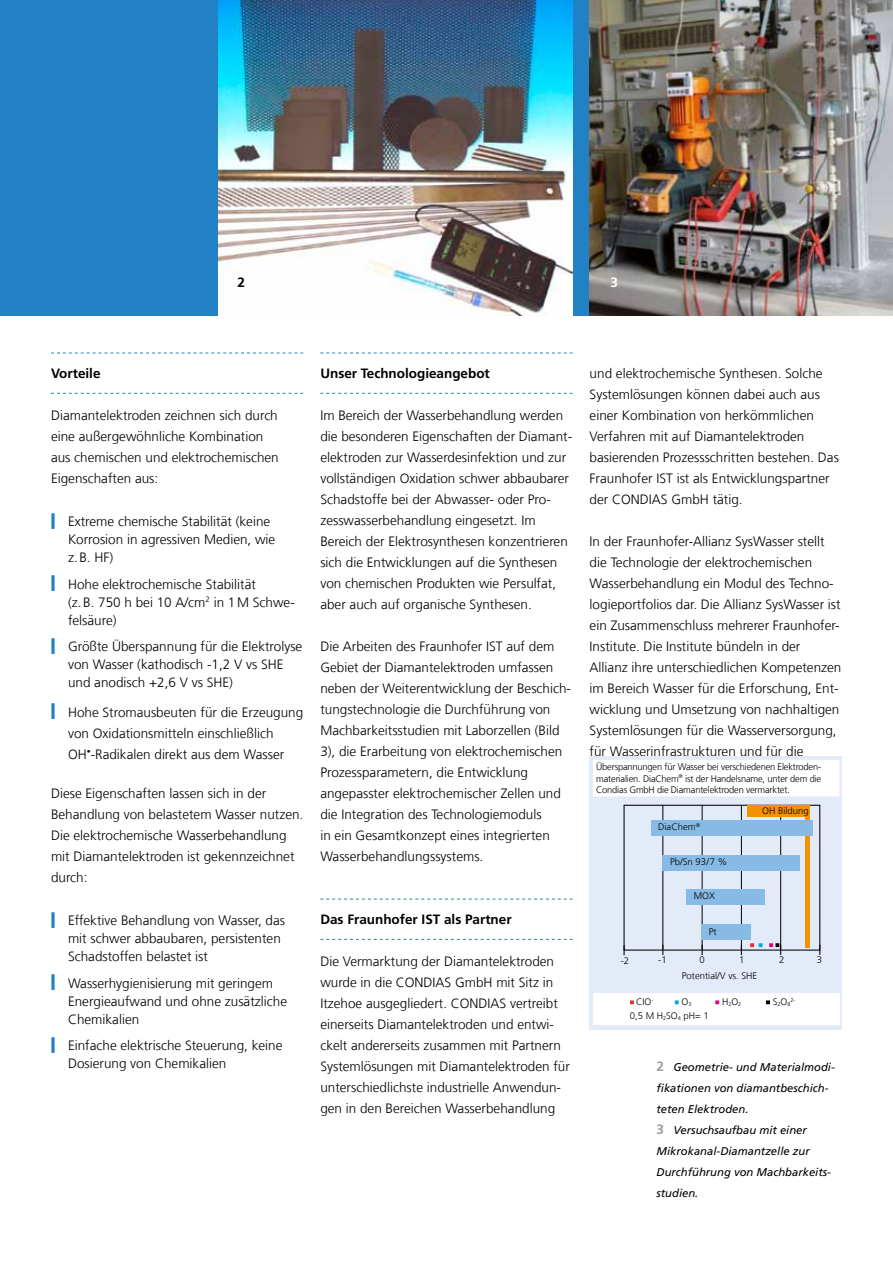
<style>
.page{position:relative;width:893px;height:1263px;background:#fff}
.page>*{position:absolute;margin:0;border:0;box-sizing:border-box;transform-origin:0 0}
.t1{font:300 13.5px/21px "Frutiger LT Com";color:#000}
.t2{font:700 13.5px "Frutiger LT Com";color:#000}
.t3{font:700 13.5px "Frutiger LT Com";color:#fff}
.t4{font:italic 11.25px/21px "Frutiger LT Com";color:#000}
.t5{font:300 9.6px "Frutiger LT Com";color:#000}
.t6{font:300 9.45px/11.4px "Frutiger LT Com";letter-spacing:-.02em;color:#000;text-align:justify}
.t7{font:300 9.45px "Frutiger LT Com";color:#000}
.t8{font:300 5.55px "Frutiger LT Com";color:#000}
.s1{font-weight:700;font-style:normal;font-size:13.5px;color:#9c9d9d}
</style>
<div class="page">
<div style="left:0;top:0;width:893px;height:315px;background:#2281c4"></div>
<img style="left:590px;top:0;width:303px;height:315px">
<svg style="left:51px;top:353px;width:252px;height:1px"></svg>
<svg style="left:51px;top:393px;width:252px;height:1px"></svg>
<div style="left:590px;top:756px;width:252px;height:273px;background:#e4ebf8"></div>
<div style="left:593px;top:993px;width:246px;height:31px;background:#fff"></div>
<svg style="left:623px;top:945px;width:2px;height:10px"></svg>
<hr style="left:663px;top:805px;width:1px;height:144px;background:#000">
<hr style="left:702px;top:805px;width:1px;height:144px;background:#000">
<hr style="left:741px;top:805px;width:1px;height:144px;background:#000">
<hr style="left:780px;top:805px;width:1px;height:144px;background:#000">
<svg style="left:750px;top:943px;width:12px;height:4px"></svg>
<svg style="left:769px;top:943px;width:12px;height:11px"></svg>
<div style="left:805px;top:812px;width:5px;height:135px;background:#f39100"></div>
<div style="left:747px;top:806px;width:63px;height:11px;background:#f39100"></div>
<div style="left:651px;top:820px;width:162px;height:15px;background:#87bbe6"></div>
<div style="left:663px;top:855px;width:137px;height:15px;background:#87bbe6"></div>
<div style="left:686px;top:889px;width:79px;height:15px;background:#87bbe6"></div>
<div style="left:701px;top:924px;width:50px;height:16px;background:#87bbe6"></div>
<div style="left:593px;top:760px;width:246px;height:36px;background:#fff"></div>
<svg style="left:675px;top:1000px;width:4px;height:4px"></svg>
<svg style="left:630px;top:1000px;width:4px;height:4px"></svg>
<svg style="left:715px;top:1000px;width:4px;height:4px"></svg>
<svg style="left:766px;top:1000px;width:4px;height:4px"></svg>
<svg style="left:320px;top:353px;width:253px;height:1px"></svg>
<svg style="left:320px;top:393px;width:253px;height:1px"></svg>
<svg style="left:320px;top:899px;width:253px;height:1px"></svg>
<svg style="left:320px;top:939px;width:253px;height:1px"></svg>
<img style="left:219px;top:0;width:354px;height:315px">
<p class="t2" style="left:237px;top:274px;width:9px">2</p>
<p class="t3" style="left:610px;top:274px;width:9px">3</p>
<p class="t2" style="left:51px;top:365px;width:51px">Vorteile</p>
<p class="t1" style="left:51px;top:405px;width:229px">Diamantelektroden zeichnen sich durch eine außergewöhnliche Kombination aus chemischen und elektrochemischen Eigenschaften aus:</p>
<p class="t1" style="left:68px;top:513px;width:209px;line-height:18px">Extreme chemische Stabilität (keine<br>Korrosion in agressiven Medien, wie z.B. HF)</p>
<p class="t1" style="left:68px;top:575px;width:228px;line-height:18px">Hohe elektrochemische Stabilität<br>(z.B. 750 h bei 10 A/cm<sup>2</sup> in 1M Schwe&shy;felsäure)</p>
<p class="t1" style="left:68px;top:638px;width:236px;line-height:18px">Größte Überspannung für die Elektrolyse von Wasser (kathodisch -1,2 V vs SHE und anodisch +2,6 V vs SHE)</p>
<p class="t1" style="left:68px;top:702px;width:237px">Hohe Stromausbeuten für die Erzeugung von Oxidationsmitteln einschließlich<br>OH<sup>•</sup>-Radikalen direkt aus dem Wasser</p>
<p class="t1" style="left:51px;top:783px;width:254px">Diese Eigenschaften lassen sich in der Behandlung von belastetem Wasser nutzen.<br>Die elektrochemische Wasserbehandlung mit Diamantelektroden ist gekennzeichnet durch:</p>
<p class="t1" style="left:68px;top:912px;width:219px;line-height:18px">Effektive Behandlung von Wasser, das mit schwer abbaubaren, persistenten<br>Schadstoffen belastet ist</p>
<p class="t1" style="left:68px;top:974px;width:221px;line-height:18px">Wasserhygienisierung mit geringem<br>Energieaufwand und ohne zusätzliche<br>Chemikalien</p>
<p class="t1" style="left:68px;top:1037px;width:216px;line-height:18px">Einfache elektrische Steuerung, keine<br>Dosierung von Chemikalien</p>
<p class="t2" style="left:320px;top:365px;width:171px">Unser Technologieangebot</p>
<p class="t1" style="left:320px;top:405px;width:252px">Im Bereich der Wasserbehandlung werden die besonderen Eigenschaften der Diamant&shy;elektroden zur Wasserdesinfektion und zur vollständigen Oxidation schwer abbaubarer Schadstoffe bei der Abwasser- oder Pro&shy;zesswasserbehandlung eingesetzt. Im Bereich der Elektrosynthesen konzentrieren sich die Entwicklungen auf die Synthesen von chemischen Produkten wie Persulfat, aber auch auf organische Synthesen.</p>
<p class="t1" style="left:320px;top:636px;width:252px">Die Arbeiten des Fraunhofer IST auf dem Gebiet der Diamantelektroden umfassen neben der Weiterentwicklung der Beschich&shy;tungstechnologie die Durchführung von Machbarkeitsstudien mit Laborzellen (Bild 3), die Erarbeitung von elektrochemischen Prozessparametern, die Entwicklung angepasster elektrochemischer Zellen und die Integration des Technologiemoduls<br>in ein Gesamtkonzept eines integrierten Wasserbehandlungssystems.</p>
<p class="t2" style="left:320px;top:912px;width:193px">Das Fraunhofer ist als Partner</p>
<p class="t1" style="left:320px;top:951px;width:251px">Die Vermarktung der Diamantelektroden wurde in die CONDIAS GmbH mit Sitz in Itzehoe ausgegliedert. CONDIAS vertreibt einerseits Diamantelektroden und entwi&shy;ckelt andererseits zusammen mit Partnern Systemlösungen mit Diamantelektroden für unterschiedlichste industrielle Anwendun&shy;gen in den Bereichen Wasserbehandlung</p>
<p class="t1" style="left:590px;top:363px;width:251px">und elektrochemische Synthesen. Solche Systemlösungen können dabei auch aus einer Kombination von herkömmlichen Verfahren mit auf Diamantelektroden basierenden Prozessschritten bestehen. Das Fraunhofer IST ist als Entwicklungspartner der CONDIAS GmbH tätig.</p>
<p class="t1" style="left:590px;top:531px;width:253px">In der Fraunhofer-Allianz SysWasser stellt die Technologie der elektrochemischen Wasserbehandlung ein Modul des Techno&shy;logieportfolios dar. Die Allianz SysWasser ist ein Zusammenschluss mehrerer Fraunhofer-Institute. Die Institute bündeln in der Allianz ihre unterschiedlichen Kompetenzen im Bereich Wasser für die Erforschung, Ent&shy;wicklung und Umsetzung von nachhaltigen Systemlösungen für die Wasserversorgung, für Wasserinfrastrukturen und für die Abwasserbehandlung.</p>
<p class="t6" style="left:596px;top:761px;width:226px">Überspannungen für Wasser bei verschiedenen Elektroden&shy;materialien. DiaChem<sup>®</sup> ist der Handelsname, unter dem die Condias GmbH die Diamantelektroden vermarktet.</p>
<p class="t5" style="left:658px;top:821px;width:43px">DiaChem<sup>®</sup></p>
<p class="t5" style="left:670px;top:856px;width:59px">Pb/Sn 93/7 %</p>
<p class="t5" style="left:694px;top:890px;width:23px">MOX</p>
<p class="t5" style="left:709px;top:926px;width:9px">Pt</p>
<p class="t7" style="left:762px;top:805px;width:48px">OH Bildung</p>
<p class="t6" style="left:621px;top:954px;width:10px">-2</p>
<p class="t6" style="left:658px;top:954px;width:10px">-1</p>
<p class="t6" style="left:699px;top:954px;width:7px">0</p>
<p class="t6" style="left:739px;top:954px;width:7px">1</p>
<p class="t6" style="left:779px;top:954px;width:7px">2</p>
<p class="t6" style="left:817px;top:954px;width:7px">3</p>
<p class="t5" style="left:682px;top:970px;width:77px">Potential/V vs. SHE</p>
<p class="t6" style="left:636px;top:996px;width:19px">CIO<sup>-</sup></p>
<p class="t6" style="left:681px;top:996px;width:11px">O<sub>3</sub></p>
<p class="t6" style="left:722px;top:996px;width:21px">H<sub>2</sub>O<sub>2</sub></p>
<p class="t6" style="left:773px;top:996px;width:19px">S<sub>2</sub>O<sub>8</sub></p>
<p class="t8" style="left:791px;top:997px;width:6px">2-</p>
<p class="t6" style="left:630px;top:1010px;width:80px">0,5 M H<sub>2</sub>SO<sub>4</sub> pH= 1</p>
<p class="t4" style="left:657px;top:1057px;width:179px"><span class="s1">2</span> Geometrie- und Materialmodi&shy;fikationen von diamantbeschich&shy;teten Elektroden.<br><span class="s1">3</span> Versuchsaufbau mit einer<br>Mikrokanal-Diamantzelle zur<br>Durchführung von Machbarkeits&shy;studien.</p>
</div>
